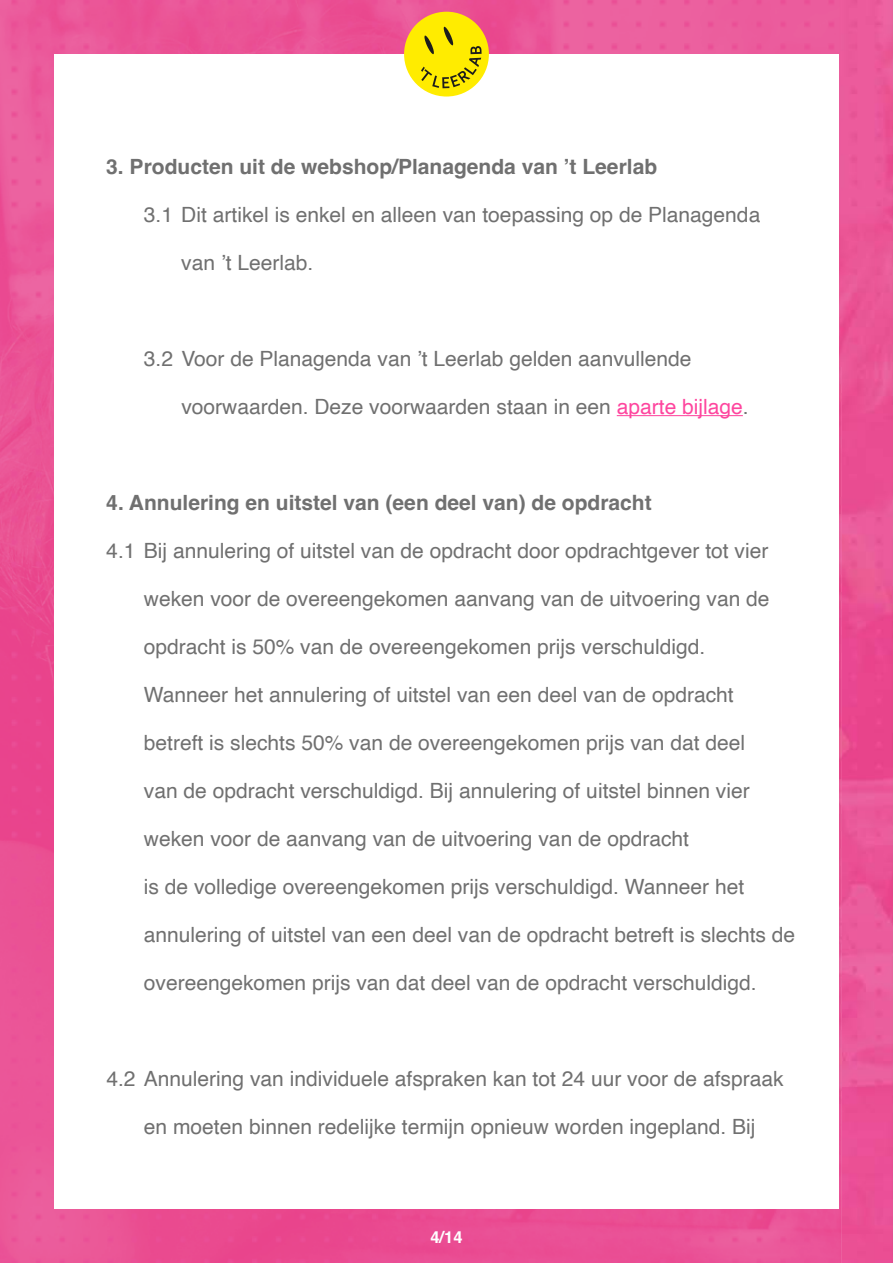
<style>
.page{position:relative;width:893px;height:1263px;background:#fff}
.page>*{position:absolute;margin:0;border:0;box-sizing:border-box;transform-origin:0 0}
.t1{font:21px "Helvetica";color:#707070}
.t2{font:700 21px "Helvetica";color:#707070}
.t3{font:700 16.5px "Helvetica";color:#fff}
.s1{color:#fe459e}
</style>
<div class="page">
<img style="left:0;top:0;width:893px;height:1263px">
<div style="left:54px;top:54px;width:785px;height:1155px;background:#fff"></div>
<div style="left:404px;top:12px;width:85px;height:85px;background:#ffec00;border-radius:50%"></div>
<svg style="left:421px;top:26px;width:61px;height:62px"></svg>
<hr style="left:617px;top:415px;width:126px;height:1px;background:#fe459e">
<p class="t2" style="left:106px;top:154px;width:552px">3. Producten uit de webshop/Planagenda van ’t Leerlab</p>
<p class="t1" style="left:144px;top:198px;width:618px">3.1 Dit artikel is enkel en alleen van toepassing op de Planagenda</p>
<p class="t1" style="left:181px;top:246px;width:133px">van ’t Leerlab.</p>
<p class="t1" style="left:144px;top:342px;width:549px">3.2 Voor de Planagenda van ’t Leerlab gelden aanvullende</p>
<p class="t1" style="left:181px;top:390px;width:569px">voorwaarden. Deze voorwaarden staan in een <span class="s1">aparte bijlage</span>.</p>
<p class="t2" style="left:106px;top:490px;width:547px">4. Annulering en uitstel van (een deel van) de opdracht</p>
<p class="t1" style="left:106px;top:534px;width:663px">4.1 Bij annulering of uitstel van de opdracht door opdrachtgever tot vier</p>
<p class="t1" style="left:144px;top:582px;width:627px">weken voor de overeengekomen aanvang van de uitvoering van de</p>
<p class="t1" style="left:144px;top:630px;width:563px">opdracht is 50% van de overeengekomen prijs verschuldigd.</p>
<p class="t1" style="left:144px;top:678px;width:591px">Wanneer het annulering of uitstel van een deel van de opdracht</p>
<p class="t1" style="left:144px;top:726px;width:603px">betreft is slechts 50% van de overeengekomen prijs van dat deel</p>
<p class="t1" style="left:144px;top:774px;width:607px">van de opdracht verschuldigd. Bij annulering of uitstel binnen vier</p>
<p class="t1" style="left:144px;top:822px;width:547px">weken voor de aanvang van de uitvoering van de opdracht</p>
<p class="t1" style="left:144px;top:870px;width:602px">is de volledige overeengekomen prijs verschuldigd. Wanneer het</p>
<p class="t1" style="left:144px;top:918px;width:653px">annulering of uitstel van een deel van de opdracht betreft is slechts de</p>
<p class="t1" style="left:144px;top:966px;width:614px">overeengekomen prijs van dat deel van de opdracht verschuldigd.</p>
<p class="t1" style="left:106px;top:1062px;width:679px">4.2 Annulering van individuele afspraken kan tot 24 uur voor de afspraak</p>
<p class="t1" style="left:144px;top:1110px;width:613px">en moeten binnen redelijke termijn opnieuw worden ingepland. Bij</p>
<p class="t3" style="left:430px;top:1227px;width:34px">4/14</p>
</div>
